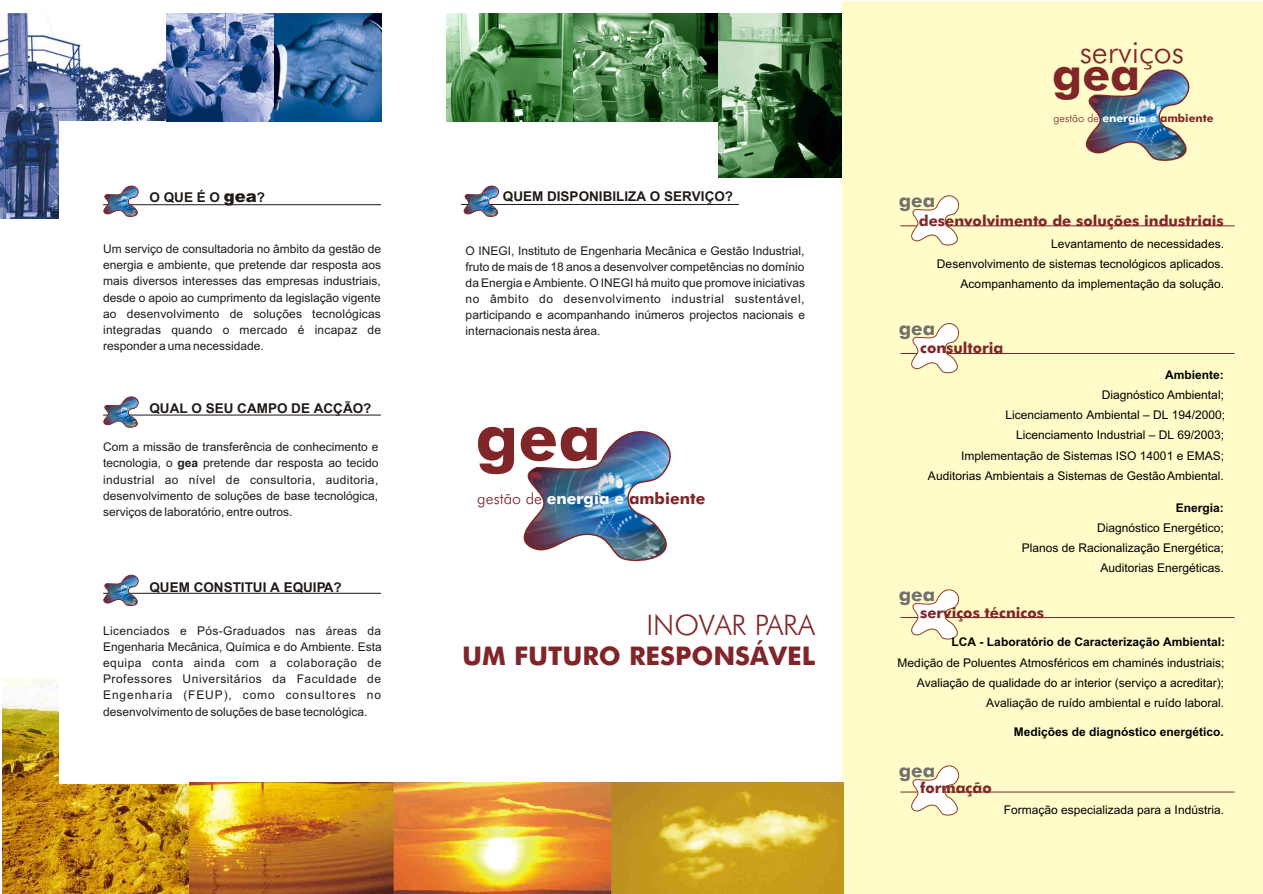
<style>
.page{position:relative;width:1263px;height:894px;background:#fff}
.page>*{position:absolute;margin:0;border:0;box-sizing:border-box;transform-origin:0 0}
.t1{font:700 65.1px "Futura Md BT";color:#802629}
.t2{font:700 45.6px "Futura Md BT";color:#802629}
.t3{font:32.1px "Futura Lt BT";color:#802629}
.t4{font:28.35px "Futura Lt BT";color:#802629}
.t5{font:700 25.8px "Futura Md BT";color:#802629}
.t6{font:700 18.9px "Futura Md BT";color:#737070}
.t7{font:15.9px "Futura Lt BT";color:#802629}
.t8{font:700 15px "Futura Md BT";color:#802629}
.t9{font:700 13.5px "Arial";color:#1f1a17}
.t10{font:12px/16px "Arial";color:#1f1a17;text-align:justify}
.t11{font:12px/20.1px "Arial";color:#000;text-align:right}
.t12{font:700 12px "Arial";color:#000}
.t13{font:11.1px "Futura Lt BT";color:#802629}
.s1{font-weight:900;font-size:16.5px}
.s2{font-weight:700}
.s3{font-family:"Futura Md BT";font-weight:700;color:#fff}
.s4{font-family:"Futura Md BT";font-weight:700}
</style>
<div class="page">
<img style="left:2px;top:679px;width:187px;height:215px">
<img style="left:1px;top:13px;width:166px;height:205px">
<div style="left:842px;top:1px;width:421px;height:893px;background:#fffcc9"></div>
<hr style="left:900px;top:353px;width:335px;height:1px;background:#802629">
<hr style="left:900px;top:225px;width:335px;height:1px;background:#802629">
<hr style="left:900px;top:617px;width:335px;height:1px;background:#802629">
<hr style="left:900px;top:792px;width:335px;height:1px;background:#802629">
<svg style="left:908px;top:195px;width:55px;height:51px"></svg>
<div style="left:60px;top:121px;width:361px;height:663px;background:#fff"></div>
<svg style="left:911px;top:323px;width:49px;height:51px"></svg>
<svg style="left:911px;top:589px;width:49px;height:51px"></svg>
<svg style="left:908px;top:765px;width:55px;height:51px"></svg>
<img style="left:523px;top:431px;width:148px;height:131px">
<img style="left:1085px;top:69px;width:105px;height:92px">
<hr style="left:103px;top:204px;width:278px;height:1px;background:#1f1a17">
<hr style="left:103px;top:593px;width:278px;height:1px;background:#1f1a17">
<hr style="left:461px;top:204px;width:278px;height:1px;background:#1f1a17">
<svg style="left:103px;top:185px;width:39px;height:32px"></svg>
<hr style="left:103px;top:415px;width:278px;height:1px;background:#1f1a17">
<svg style="left:103px;top:396px;width:39px;height:32px"></svg>
<img style="left:167px;top:13px;width:214px;height:108px">
<svg style="left:103px;top:574px;width:39px;height:33px"></svg>
<img style="left:189px;top:783px;width:655px;height:111px">
<svg style="left:461px;top:185px;width:39px;height:32px"></svg>
<img style="left:446px;top:13px;width:273px;height:108px">
<img style="left:719px;top:13px;width:123px;height:164px">
<p class="t9" style="left:149px;top:193px;width:117px">O QUE É O <span class="s1">gea</span>?</p>
<p class="t10" style="left:103px;top:242px;width:280px">Um serviço de consultadoria no âmbito da gestão de energia e ambiente, que pretende dar resposta aos mais diversos interesses das empresas industriais, desde o apoio ao cumprimento da legislação vigente ao desenvolvimento de soluções tecnológicas integradas quando o mercado é incapaz de responder a uma necessidade.</p>
<p class="t9" style="left:149px;top:403px;width:224px">QUAL O SEU CAMPO DE ACÇÃO?</p>
<p class="t10" style="left:103px;top:440px;width:277px">Com a missão de transferência de conhecimento e tecnologia, o <span class="s2">gea</span> pretende dar resposta ao tecido industrial ao nível de consultoria, auditoria, desenvolvimento de soluções de base tecnológica, serviços de laboratório, entre outros.</p>
<p class="t9" style="left:149px;top:582px;width:194px">QUEM CONSTITUI A EQUIPA?</p>
<p class="t10" style="left:103px;top:624px;width:280px">Licenciados e Pós-Graduados nas áreas da Engenharia Mecânica, Química e do Ambiente. Esta equipa conta ainda com a colaboração de Professores Universitários da Faculdade de Engenharia (FEUP), como consultores no desenvolvimento de soluções de base tecnológica.</p>
<p class="t9" style="left:503px;top:191px;width:232px">QUEM DISPONIBILIZA O SERVIÇO?</p>
<h3 class="t6" style="left:899px;top:193px;width:38px">gea</h3>
<h3 class="t3" style="left:1080px;top:39px;width:106px">serviços</h3>
<h2 class="t2" style="left:1052px;top:55px;width:90px">gea</h2>
<p class="t13" style="left:1054px;top:113px;width:161px">gestão de <span class="s3">energia e</span> <span class="s4">ambiente</span></p>
<p class="t8" style="left:919px;top:215px;width:307px">desenvolvimento de soluções industriais</p>
<p class="t10" style="left:466px;top:244px;width:341px">O INEGI, Instituto de Engenharia Mecânica e Gestão Industrial, fruto de mais de 18 anos a desenvolver competências no domínio da Energia e Ambiente. O INEGI há muito que promove iniciativas no âmbito do desenvolvimento industrial sustentável, participando e acompanhando inúmeros projectos nacionais e internacionais nesta área.</p>
<p class="t11" style="left:937px;top:235px;width:289px">Levantamento de necessidades.<br>Desenvolvimento de sistemas tecnológicos aplicados.<br>Acompanhamento da implementação da solução.</p>
<h3 class="t6" style="left:899px;top:321px;width:38px">gea</h3>
<h1 class="t1" style="left:475px;top:411px;width:127px">gea</h1>
<h3 class="t7" style="left:477px;top:492px;width:230px">gestão de <span class="s3">energia e</span> <span class="s4">ambiente</span></h3>
<h3 class="t4" style="left:646px;top:613px;width:170px">INOVAR PARA</h3>
<h3 class="t5" style="left:462px;top:646px;width:355px">UM FUTURO RESPONSÁVEL</h3>
<p class="t8" style="left:920px;top:342px;width:85px">consultoria</p>
<p class="t12" style="left:1165px;top:370px;width:60px">Ambiente:</p>
<p class="t11" style="left:928px;top:386px;width:299px">Diagnóstico Ambiental;<br>Licenciamento Ambiental – DL 194/2000; Licenciamento Industrial – DL 69/2003;<br>Implementação de Sistemas ISO 14001 e EMAS; Auditorias Ambientais a Sistemas de Gestão Ambiental.</p>
<p class="t12" style="left:1176px;top:503px;width:50px">Energia:</p>
<p class="t11" style="left:1022px;top:519px;width:204px">Diagnóstico Energético;<br>Planos de Racionalização Energética;<br>Auditorias Energéticas.</p>
<h3 class="t6" style="left:899px;top:587px;width:38px">gea</h3>
<p class="t8" style="left:920px;top:606px;width:125px">serviços técnicos</p>
<p class="t12" style="left:952px;top:638px;width:275px">LCA - Laboratório de Caracterização Ambiental:</p>
<p class="t11" style="left:898px;top:653px;width:328px">Medição de Poluentes Atmosféricos em chaminés industriais;<br>Avaliação de qualidade do ar interior (serviço a acreditar);<br>Avaliação de ruído ambiental e ruído laboral.</p>
<p class="t12" style="left:1014px;top:728px;width:212px">Medições de diagnóstico energético.</p>
<h3 class="t6" style="left:899px;top:763px;width:38px">gea</h3>
<p class="t8" style="left:920px;top:781px;width:73px">formação</p>
<p class="t11" style="left:1004px;top:801px;width:222px">Formação especializada para a Indústria.</p>
</div>
